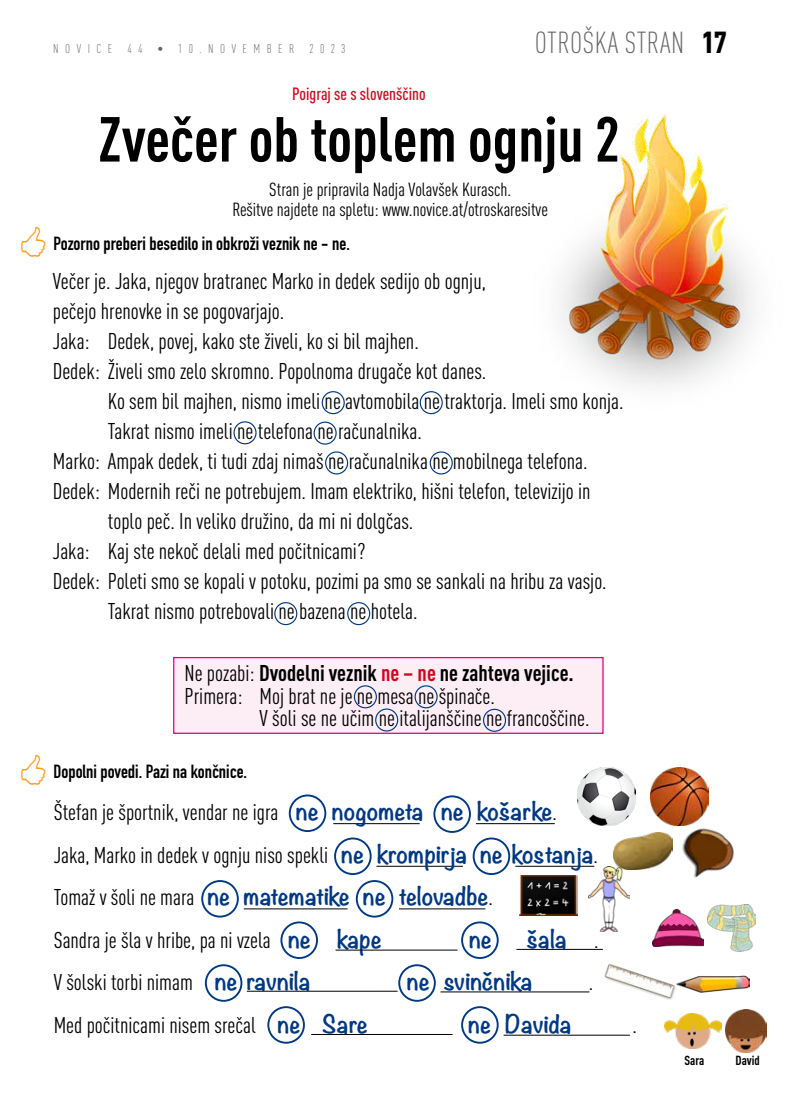
<style>
.page{position:relative;width:798px;height:1099px;background:#fff}
.page>*{position:absolute;margin:0;border:0;box-sizing:border-box;transform-origin:0 0}
.t1{font:700 condensed 62.5px "DIN Pro";color:#000}
.t2{font:300 condensed 30px "DIN Pro";letter-spacing:.02em;color:#646567}
.t3{font:condensed 22.5px/22.5px "DIN Pro";color:#000}
.t4{font:700 22.5px "Noteworthy";color:#003882}
.t5{font:condensed 18.75px/20px "DIN Pro";color:#000;text-align:center}
.t6{font:700 18.75px "DIN Condensed";color:#000}
.t7{font:500 condensed 17.5px "DIN Pro";color:#cd071e}
.t8{font:700 condensed 13px "DIN Pro";color:#000}
.t9{font:300 condensed 12.5px "DIN Pro";letter-spacing:.52em;color:#646567}
.s1{font-weight:900;color:#000}
.s2{font-weight:700}
.s3{font-weight:700;color:#cd071e}
.s4{font-family:"Noteworthy";font-weight:700;font-stretch:normal;color:#003882}
.s5{font-family:"DIN Pro";font-weight:400;font-stretch:condensed;color:#000}
</style>
<div class="page">
<hr style="left:515px;top:865px;width:79px;height:1px;background:#000">
<hr style="left:376px;top:865px;width:86px;height:1px;background:#000">
<hr style="left:333px;top:823px;width:86px;height:1px;background:#000">
<div style="left:321px;top:391px;width:23px;height:23px;border:1px solid #003882;border-radius:50%"></div>
<div style="left:419px;top:391px;width:23px;height:23px;border:1px solid #003882;border-radius:50%"></div>
<div style="left:173px;top:658px;width:430px;height:76px;background:#fceef4"></div>
<div style="left:173px;top:657px;width:430px;height:77px;border:1px solid #e2007a"></div>
<div style="left:354px;top:685px;width:23px;height:23px;border:1px solid #003882;border-radius:50%"></div>
<div style="left:414px;top:685px;width:23px;height:23px;border:1px solid #003882;border-radius:50%"></div>
<div style="left:375px;top:708px;width:23px;height:23px;border:1px solid #003882;border-radius:50%"></div>
<div style="left:483px;top:708px;width:23px;height:23px;border:1px solid #003882;border-radius:50%"></div>
<div style="left:289px;top:794px;width:37px;height:38px;border:2px solid #003882;border-radius:50%"></div>
<div style="left:433px;top:795px;width:37px;height:37px;border:2px solid #003882;border-radius:50%"></div>
<hr style="left:475px;top:823px;width:79px;height:1px;background:#000">
<div style="left:334px;top:837px;width:37px;height:38px;border:2px solid #003882;border-radius:50%"></div>
<div style="left:472px;top:837px;width:38px;height:38px;border:2px solid #003882;border-radius:50%"></div>
<div style="left:201px;top:880px;width:38px;height:37px;border:2px solid #003882;border-radius:50%"></div>
<div style="left:355px;top:880px;width:38px;height:37px;border:2px solid #003882;border-radius:50%"></div>
<hr style="left:399px;top:908px;width:86px;height:1px;background:#000">
<hr style="left:244px;top:908px;width:103px;height:1px;background:#000">
<div style="left:280px;top:921px;width:38px;height:37px;border:2px solid #003882;border-radius:50%"></div>
<div style="left:461px;top:921px;width:37px;height:37px;border:2px solid #003882;border-radius:50%"></div>
<div style="left:205px;top:964px;width:37px;height:37px;border:2px solid #003882;border-radius:50%"></div>
<div style="left:398px;top:964px;width:37px;height:37px;border:2px solid #003882;border-radius:50%"></div>
<div style="left:267px;top:1006px;width:38px;height:37px;border:2px solid #003882;border-radius:50%"></div>
<div style="left:461px;top:1006px;width:37px;height:37px;border:2px solid #003882;border-radius:50%"></div>
<img style="left:559px;top:114px;width:195px;height:273px">
<img style="left:577px;top:767px;width:58px;height:58px">
<img style="left:650px;top:767px;width:58px;height:58px">
<img style="left:613px;top:832px;width:58px;height:37px">
<img style="left:671px;top:821px;width:63px;height:57px">
<img style="left:519px;top:875px;width:58px;height:40px">
<img style="left:588px;top:866px;width:41px;height:65px">
<img style="left:652px;top:909px;width:51px;height:37px">
<img style="left:707px;top:904px;width:48px;height:47px">
<img style="left:604px;top:964px;width:71px;height:35px">
<img style="left:676px;top:975px;width:73px;height:18px">
<img style="left:664px;top:1013px;width:57px;height:35px">
<img style="left:725px;top:1009px;width:41px;height:43px">
<div style="left:325px;top:451px;width:23px;height:23px;border:1px solid #003882;border-radius:50%"></div>
<div style="left:429px;top:451px;width:23px;height:23px;border:1px solid #003882;border-radius:50%"></div>
<div style="left:274px;top:602px;width:23px;height:23px;border:1px solid #003882;border-radius:50%"></div>
<div style="left:347px;top:602px;width:23px;height:23px;border:1px solid #003882;border-radius:50%"></div>
<hr style="left:516px;top:948px;width:86px;height:1px;background:#000">
<hr style="left:335px;top:949px;width:122px;height:1px;background:#000">
<hr style="left:247px;top:990px;width:150px;height:1px;background:#000">
<hr style="left:440px;top:991px;width:149px;height:1px;background:#000">
<hr style="left:311px;top:1033px;width:141px;height:1px;background:#000">
<hr style="left:503px;top:1034px;width:126px;height:1px;background:#000">
<div style="left:233px;top:421px;width:23px;height:23px;border:1px solid #003882;border-radius:50%"></div>
<div style="left:313px;top:421px;width:23px;height:23px;border:1px solid #003882;border-radius:50%"></div>
<p class="t9" style="left:53px;top:40px;width:293px">NOVICE 44 • 10.NOVEMBER 2023</p>
<h2 class="t2" style="left:534px;top:21px;width:194px">OTROŠKA STRAN <span class="s1">17</span></h2>
<p class="t7" style="left:292px;top:81px;width:135px">Poigraj se s slovenščino</p>
<h1 class="t1" style="left:98px;top:92px;width:523px">Zvečer ob toplem ognju 2</h1>
<p class="t5" style="left:232px;top:178px;width:317px">Stran je pripravila Nadja Volavšek Kurasch.<br>Rešitve najdete na spletu: www.novice.at/otroskaresitve</p>
<p class="t6" style="left:53px;top:230px;width:298px">Pozorno preberi besedilo in obkroži veznik ne - ne.</p>
<p class="t3" style="left:53px;top:268px;width:434px">Večer je. Jaka, njegov bratranec Marko in dedek sedijo ob ognju,</p>
<p class="t3" style="left:53px;top:298px;width:233px">pečejo hrenovke in se pogovarjajo.</p>
<p class="t3" style="left:53px;top:328px;width:367px">Jaka: Dedek, povej, kako ste živeli, ko si bil majhen.</p>
<p class="t3" style="left:53px;top:358px;width:435px">Dedek: Živeli smo zelo skromno. Popolnoma drugače kot danes.</p>
<p class="t3" style="left:108px;top:388px;width:517px">Ko sem bil majhen, nismo imeli ne avtomobila ne traktorja. Imeli smo konja.</p>
<p class="t3" style="left:108px;top:418px;width:315px">Takrat nismo imeli ne telefona ne računalnika.</p>
<p class="t3" style="left:53px;top:448px;width:536px">Marko: Ampak dedek, ti tudi zdaj nimaš ne računalnika ne mobilnega telefona.</p>
<p class="t3" style="left:53px;top:478px;width:539px">Dedek: Modernih reči ne potrebujem. Imam elektriko, hišni telefon, televizijo in</p>
<p class="t3" style="left:108px;top:508px;width:307px">toplo peč. In veliko družino, da mi ni dolgčas.</p>
<p class="t3" style="left:53px;top:538px;width:314px">Jaka: Kaj ste nekoč delali med počitnicami?</p>
<p class="t3" style="left:53px;top:568px;width:555px">Dedek: Poleti smo se kopali v potoku, pozimi pa smo se sankali na hribu za vasjo.</p>
<p class="t3" style="left:108px;top:598px;width:311px">Takrat nismo potrebovali ne bazena ne hotela.</p>
<p class="t3" style="left:184px;top:660px;width:390px">Ne pozabi: <span class="s2">Dvodelni veznik</span> <span class="s3">ne – ne</span> <span class="s2">ne zahteva vejice.<br></span>Primera: Moj brat ne je ne mesa ne špinače.</p>
<p class="t3" style="left:259px;top:705px;width:331px">V šoli se ne učim ne italijanščine ne francoščine.</p>
<p class="t6" style="left:53px;top:758px;width:195px">Dopolni povedi. Pazi na končnice.</p>
<p class="t3" style="left:54px;top:789px;width:545px;line-height:42.5px">Štefan je športnik, vendar ne igra <span class="s4">ne nogometa ne košarke</span>.<br>Jaka, Marko in dedek v ognju niso spekli <span class="s4">ne krompirja ne kostanja</span>.</p>
<p class="t4" style="left:54px;top:876px;width:440px"><span class="s5">Tomaž v šoli ne mara</span> ne matematike ne telovadbe<span class="s5">.</span></p>
<p class="t3" style="left:54px;top:926px;width:329px">Sandra je šla v hribe, pa ni vzela <span class="s4">ne kape</span></p>
<p class="t4" style="left:469px;top:918px;width:24px">ne</p>
<p class="t4" style="left:526px;top:918px;width:73px">šala <span class="s5">.</span></p>
<p class="t3" style="left:54px;top:969px;width:258px">V šolski torbi nimam <span class="s4">ne ravnila</span></p>
<p class="t4" style="left:407px;top:961px;width:127px">ne svinčnika</p>
<p class="t3" style="left:588px;top:969px;width:6px">.</p>
<p class="t3" style="left:54px;top:1011px;width:315px">Med počitnicami nisem srečal <span class="s4">ne Sare</span></p>
<p class="t4" style="left:468px;top:1003px;width:105px">ne Davida</p>
<p class="t3" style="left:632px;top:1011px;width:6px">.</p>
<p class="t8" style="left:684px;top:1050px;width:21px">Sara</p>
<p class="t8" style="left:735px;top:1050px;width:26px">David</p>
</div>
